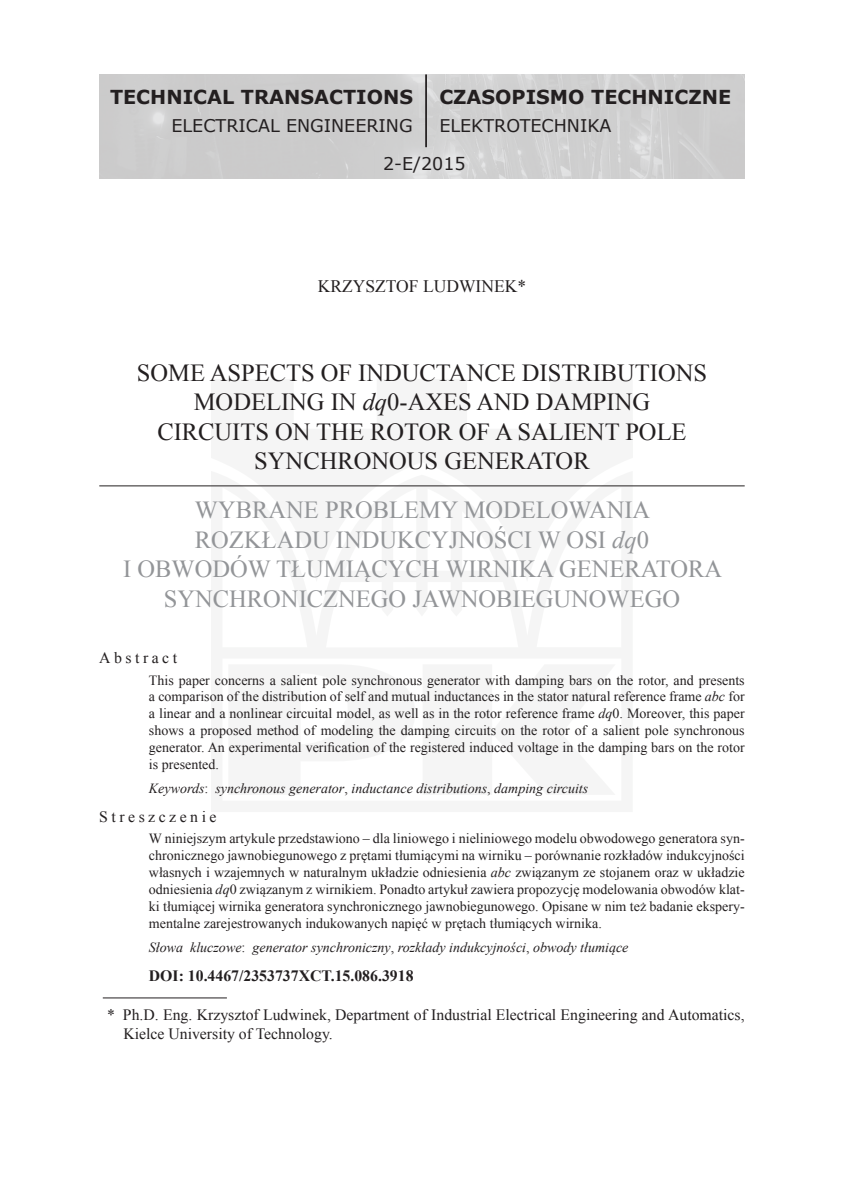
<style>
.page{position:relative;width:844px;height:1191px;background:#fff}
.page>*{position:absolute;margin:0;border:0;box-sizing:border-box;transform-origin:0 0}
.t1{font:24.5px/29.4px "Times New Roman";color:#939598;text-align:center}
.t2{font:24.5px/29.4px "Times New Roman";color:#231f20;text-align:center}
.t3{font:700 19.25px "Verdana";color:#231f20}
.t4{font:17.5px/37.3px "Verdana";color:#231f20}
.t5{font:17.5px "Times New Roman";color:#231f20}
.t6{font:15.75px/18.9px "Times New Roman";color:#231f20}
.t7{font:700 15.75px "Times New Roman";color:#231f20}
.t8{font:15.75px "Times New Roman";letter-spacing:.22em;color:#231f20}
.t9{font:14px/16.8px "Times New Roman";color:#231f20;text-align:justify}
.t10{font:italic 14px "Times New Roman";color:#231f20}
.s1{font-style:italic}
.s2{font-style:normal}
</style>
<div class="page">
<hr style="left:103px;top:997px;width:124px;height:1px;background:#231f20">
<hr style="left:99px;top:485px;width:645px;height:1px;background:#231f20">
<img style="left:99px;top:74px;width:645px;height:105px">
<hr style="left:425px;top:74px;width:2px;height:73px;background:#231f20">
<h2 class="t3" style="left:110px;top:83px;width:304px">TECHNICAL TRANSACTIONS</h2>
<p class="t4" style="left:383px;top:107px;width:84px;text-indent:-211px">ELECTRICAL ENGINEERING<br>2-E/2015</p>
<h2 class="t3" style="left:439px;top:83px;width:293px">CZASOPISMO TECHNICZNE</h2>
<p class="t4" style="left:439px;top:107px;width:174px">ELEKTROTECHNIKA</p>
<p class="t5" style="left:318px;top:274px;width:210px">KRZYSZTOF LUDWINEK*</p>
<h1 class="t2" style="left:137px;top:358px;width:571px">SOME ASPECTS OF INDUCTANCE DISTRIBUTIONS MODELING IN <span class="s1">dq</span>0-AXES AND DAMPING CIRCUITS ON THE ROTOR OF A SALIENT POLE SYNCHRONOUS GENERATOR</h1>
<h1 class="t1" style="left:123px;top:495px;width:600px">WYBRANE PROBLEMY MODELOWANIA<br>ROZKŁADU INDUKCYJNOŚCI W OSI <span class="s1">dq</span>0<br>I OBWODÓW TŁUMIĄCYCH WIRNIKA GENERATORA SYNCHRONICZNEGO JAWNOBIEGUNOWEGO</h1>
<p class="t8" style="left:99px;top:647px;width:79px">Abstract</p>
<p class="t9" style="left:149px;top:671px;width:597px">This paper concerns a salient pole synchronous generator with damping bars on the rotor, and presents a comparison of the distribution of self and mutual inductances in the stator natural reference frame <span class="s1">abc</span> for a linear and a nonlinear circuital model, as well as in the rotor reference frame <span class="s1">dq</span>0. Moreover, this paper shows a proposed method of modeling the damping circuits on the rotor of a salient pole synchronous generator. An experimental verification of the registered induced voltage in the damping bars on the rotor is presented.</p>
<p class="t10" style="left:149px;top:778px;width:441px">Keywords<span class="s2">:</span> synchronous generator<span class="s2">,</span> inductance distributions<span class="s2">,</span> damping circuits</p>
<p class="t8" style="left:99px;top:806px;width:119px">Streszczenie</p>
<p class="t9" style="left:149px;top:830px;width:597px">W niniejszym artykule przedstawiono – dla liniowego i nieliniowego modelu obwodowego generatora syn&shy;chronicznego jawnobiegunowego z prętami tłumiącymi na wirniku – porównanie rozkładów indukcyjności własnych i wzajemnych w naturalnym układzie odniesienia <span class="s1">abc</span> związanym ze stojanem oraz w układzie odniesienia <span class="s1">dq</span>0 związanym z wirnikiem. Ponadto artykuł zawiera propozycję modelowania obwodów klat&shy;ki tłumiącej wirnika generatora synchronicznego jawnobiegunowego. Opisane w nim też badanie ekspery&shy;mentalne zarejestrowanych indukowanych napięć w prętach tłumiących wirnika.</p>
<p class="t10" style="left:149px;top:937px;width:481px">Słowa kluczowe<span class="s2">:</span> generator synchroniczny<span class="s2">,</span> rozkłady indukcyjności<span class="s2">,</span> obwody tłumiące</p>
<p class="t7" style="left:149px;top:964px;width:266px">DOI: 10.4467/2353737XCT.15.086.3918</p>
<p class="t6" style="left:123px;top:1005px;width:622px;text-indent:-16px">* Ph.D. Eng. Krzysztof Ludwinek, Department of Industrial Electrical Engineering and Automatics,<br>Kielce University of Technology.</p>
</div>
